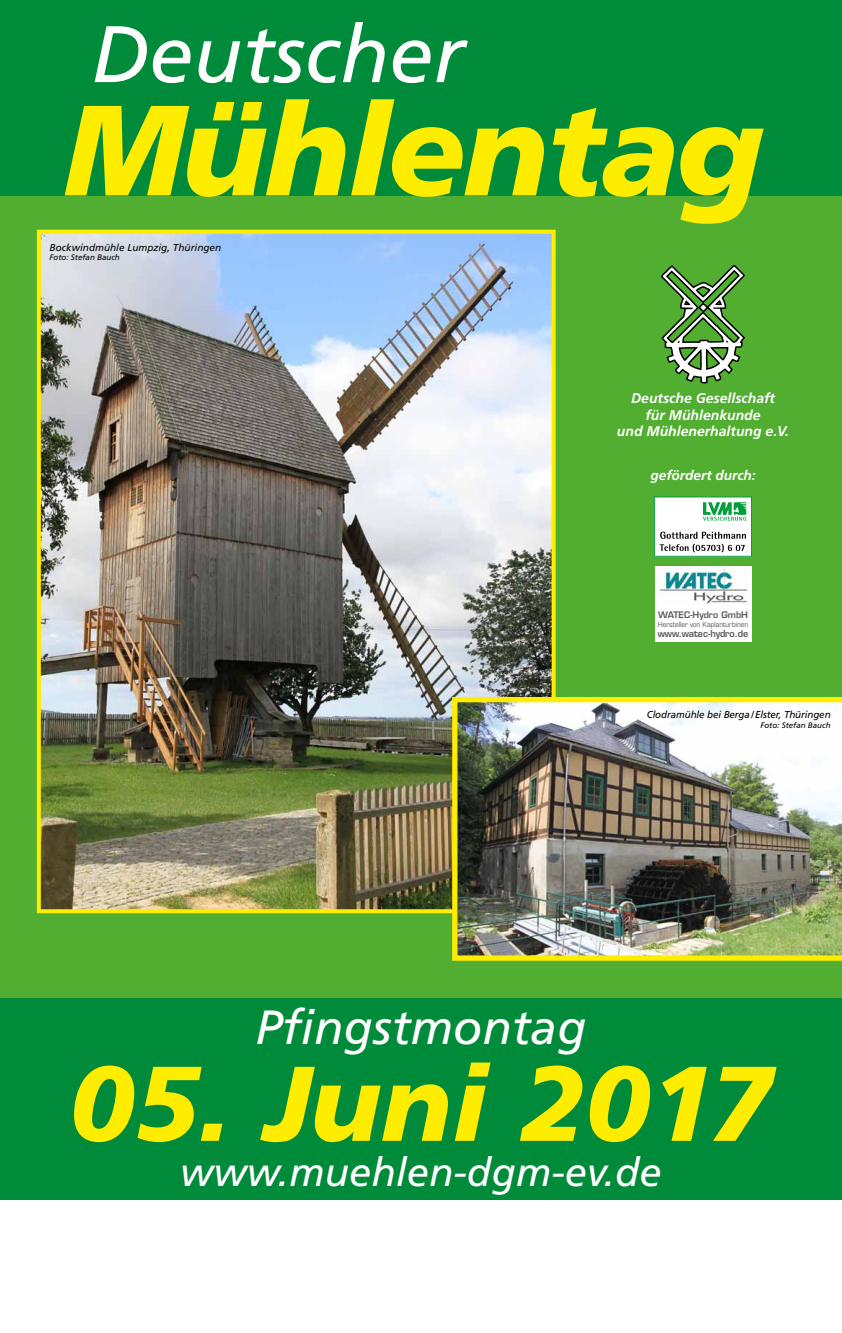
<style>
.page{position:relative;width:842px;height:1333px;background:#fff}
.page>*{position:absolute;margin:0;border:0;box-sizing:border-box;transform-origin:0 0}
.t1{font:italic 900 128px "Frutiger";letter-spacing:-.02em;color:#ffed00}
.t2{font:italic 900 106px "Frutiger";color:#ffed00}
.t3{font:italic 80px "Frutiger";color:#fff}
.t4{font:italic 48px "Frutiger";color:#fff}
.t5{font:italic 40px "Frutiger";color:#fff}
.t6{font:italic 700 14px/16.8px "Frutiger";color:#fff;text-align:center}
.t7{font:italic 700 13.6px "Frutiger";color:#fff}
.t8{font:italic 10px "Frutiger";letter-spacing:-.01em;color:#000}
.t9{font:600 9.3px "Eurostile";letter-spacing:-.01em;color:#58585a}
.t10{font:600 8.8px "Eurostile";color:#58585a}
.t11{font:italic 8px "Frutiger";color:#000}
.t12{font:7.1px "Eurostile";letter-spacing:-.01em;color:#58585a;scale:.93 1}
</style>
<div class="page">
<div style="left:0;top:181px;width:842px;height:825px;background:#51ae30"></div>
<div style="left:0;top:998px;width:842px;height:201px;background:#008b3a"></div>
<div style="left:0;top:0;width:842px;height:196px;background:#008b3a"></div>
<img style="left:42px;top:235px;width:509px;height:673px">
<div style="left:37px;top:230px;width:519px;height:683px;border:4px solid #ffed00"></div>
<svg style="left:661px;top:265px;width:84px;height:119px"></svg>
<img style="left:452px;top:697px;width:390px;height:263px">
<div style="left:655px;top:567px;width:96px;height:75px;background:#fff"></div>
<img style="left:658px;top:567px;width:90px;height:37px">
<div style="left:654px;top:497px;width:98px;height:59px;background:#fff"></div>
<svg style="left:660px;top:531px;width:86px;height:21px"></svg>
<svg style="left:703px;top:502px;width:43px;height:18px"></svg>
<div style="left:654px;top:497px;width:98px;height:59px;border:1px solid #009f3a"></div>
<h3 class="t3" style="left:91px;top:8px;width:375px">Deutscher</h3>
<h1 class="t1" style="left:64px;top:74px;width:699px">Mühlentag</h1>
<p class="t8" style="left:50px;top:241px;width:173px">Bockwindmühle Lumpzig, Thüringen</p>
<p class="t11" style="left:50px;top:253px;width:72px">Foto: Stefan Bauch</p>
<h3 class="t6" style="left:617px;top:389px;width:174px">Deutsche Gesellschaft<br>für Mühlenkunde<br>und Mühlenerhaltung e.V.</h3>
<h3 class="t7" style="left:650px;top:467px;width:107px">gefördert durch:</h3>
<p class="t10" style="left:658px;top:609px;width:91px">WATEC-Hydro GmbH</p>
<p class="t12" style="left:658px;top:620px;width:99px">Hersteller von Kaplanturbinen</p>
<p class="t9" style="left:658px;top:628px;width:92px">www.watec-hydro.de</p>
<p class="t8" style="left:647px;top:709px;width:185px">Clodramühle bei Berga/Elster, Thüringen</p>
<p class="t11" style="left:760px;top:720px;width:72px">Foto: Stefan Bauch</p>
<h3 class="t4" style="left:256px;top:999px;width:332px">Pfingstmontag</h3>
<h2 class="t2" style="left:69px;top:1040px;width:705px">05. Juni 2017</h2>
<h3 class="t5" style="left:180px;top:1148px;width:483px">www.muehlen-dgm-ev.de</h3>
</div>
